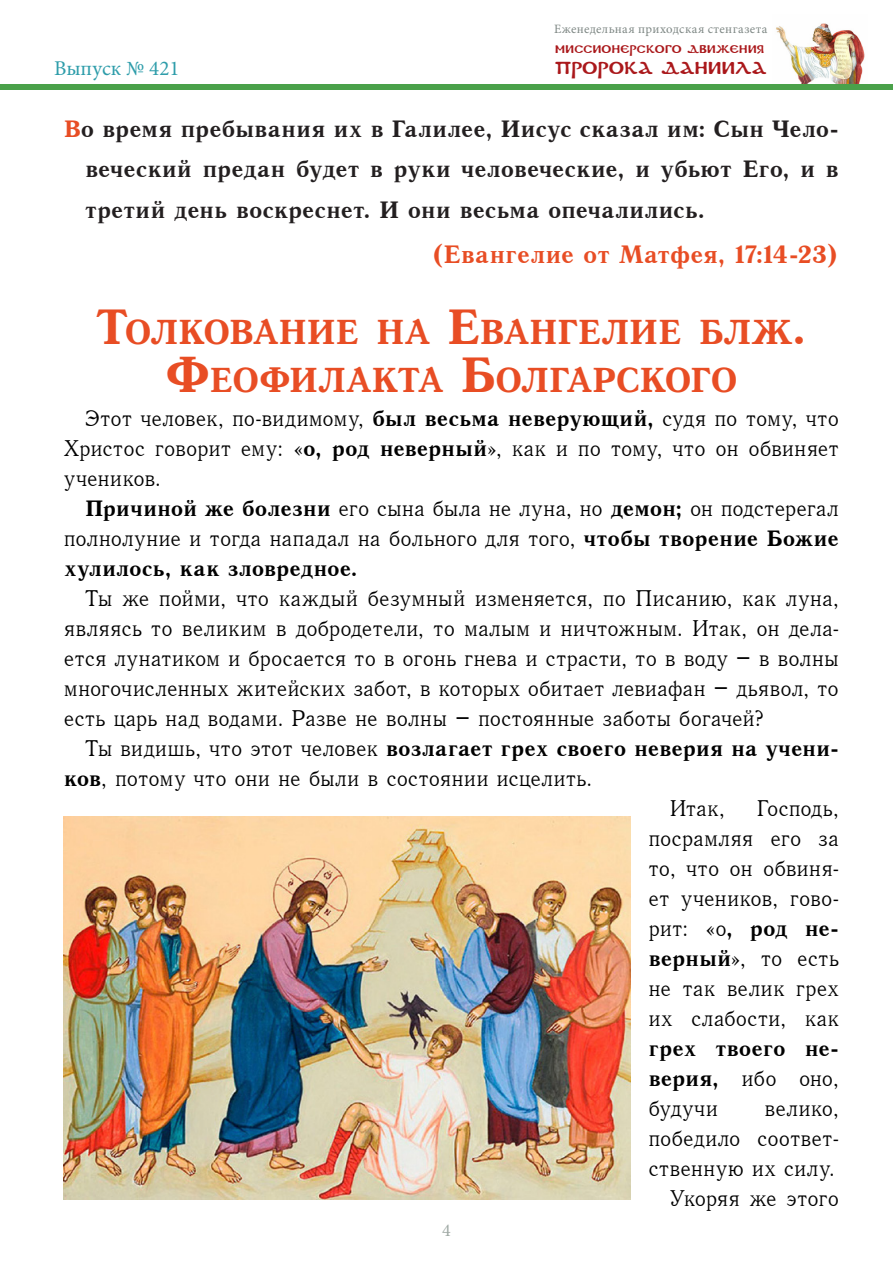
<style>
.page{position:relative;width:893px;height:1263px;background:#fff}
.page>*{position:absolute;margin:0;border:0;box-sizing:border-box;transform-origin:0 0}
.Заголовок_для_Св_Пис{font:700 33.6px/48px "Quant Antiqua";letter-spacing:-.01em;color:#e84d24;text-align:center}
.Св_Писание__текст{font:25.5px "Quant Antiqua C Bold";letter-spacing:-.01em;color:#e84d24}
.Св_Писание__текст-2{font:24px/40.5px "Quant Antiqua C Bold";letter-spacing:-.01em;color:#231f20;text-align:justify}
._2__Основной_текст{font:22.5px/30px "Quant Antiqua C";color:#000;text-align:justify}
.t1{font:21px "Minion Pro";color:#2e9daa}
.t2{font:18px "Minion Pro";color:#9fa9a4}
.t3{font:17.1px "DS Coptic";letter-spacing:.01em;color:#aa181b}
.t4{font:12.75px "Minion Pro";letter-spacing:.03em;color:#7f8885}
.t5{font:10.95px "DS Coptic";letter-spacing:.025em;color:#aa181b}
.s1{color:#e84d24}
.s2{font-size:48px}
.s3{font-family:"Quant Antiqua C Bold"}
</style>
<div class="page">
<img style="left:776px;top:23px;width:89px;height:61px">
<div style="left:0;top:84px;width:893px;height:5px;background:#4aa14a"></div>
<img style="left:64px;top:816px;width:567px;height:383px">
<p class="t1" style="left:54px;top:54px;width:127px">Выпуск № 421</p>
<p class="t4" style="left:554px;top:21px;width:215px">Еженедельная приходская стенгазета</p>
<p class="t5" style="left:555px;top:42px;width:210px">Миссионерского движения</p>
<p class="t3" style="left:555px;top:57px;width:213px">ПРОРОКА ДАНИИЛА</p>
<p class="Св_Писание__текст-2" style="left:85px;top:108px;width:755px;text-indent:-21px"><span class="s1">В</span>о время пребывания их в Галилее, Иисус сказал им: Сын Чело&shy;веческий предан будет в руки человеческие, и убьют Его, и в третий день воскреснет. И они весьма опечалились.</p>
<p class="Св_Писание__текст" style="left:431px;top:240px;width:409px">(Евангелие от Матфея, 17:14-23)</p>
<p class="Заголовок_для_Св_Пис" style="left:96px;top:307px;width:712px"><span class="s2">Т</span>олкование на <span class="s2">Е</span>вангелие блж<span class="s2">.<br>Ф</span>еофилакта <span class="s2">Б</span>олгарского</p>
<p class="_2__Основной_текст" style="left:64px;top:404px;width:777px;text-indent:21px">Этот человек, по-видимому, <span class="s3">был весьма неверующий,</span> судя по тому, что Христос говорит ему: «<span class="s3">о, род неверный</span>», как и по тому, что он обвиняет учеников.</p>
<p class="_2__Основной_текст" style="left:64px;top:494px;width:777px;text-indent:21px"><span class="s3">Причиной же болезни</span> его сына была не луна, но <span class="s3">демон;</span> он подстерегал полнолуние и тогда нападал на больного для того, <span class="s3">чтобы творение Божие хулилось, как зловредное.</span></p>
<p class="_2__Основной_текст" style="left:64px;top:584px;width:777px;text-indent:21px">Ты же пойми, что каждый безумный изменяется, по Писанию, как луна, являясь то великим в добродетели, то малым и ничтожным. Итак, он дела&shy;ется лунатиком и бросается то в огонь гнева и страсти, то в воду – в волны многочисленных житейских забот, в которых обитает левиафан – дьявол, то есть царь над водами. Разве не волны – постоянные заботы богачей?</p>
<p class="_2__Основной_текст" style="left:64px;top:734px;width:777px;text-indent:21px">Ты видишь, что этот человек <span class="s3">возлагает грех своего неверия на учени&shy;ков</span>, потому что они не были в состоянии исцелить.</p>
<p class="_2__Основной_текст" style="left:670px;top:794px;width:57px">Итак,</p>
<p class="_2__Основной_текст" style="left:648px;top:794px;width:192px;text-indent:108px">Господь, посрамляя его за то, что он обвиня&shy;ет учеников, гово&shy;рит: «о<span class="s3">, род не&shy;верный</span>», то есть не так велик грех их слабости, как <span class="s3">грех твоего не&shy;верия,</span> ибо оно, будучи</p>
<p class="_2__Основной_текст" style="left:648px;top:1094px;width:192px;text-indent:116px">велико, победило соответ&shy;ственную их силу.</p>
<p class="_2__Основной_текст" style="left:670px;top:1184px;width:171px">Укоряя же этого</p>
<p class="t2" style="left:442px;top:1218px;width:10px">4</p>
</div>
